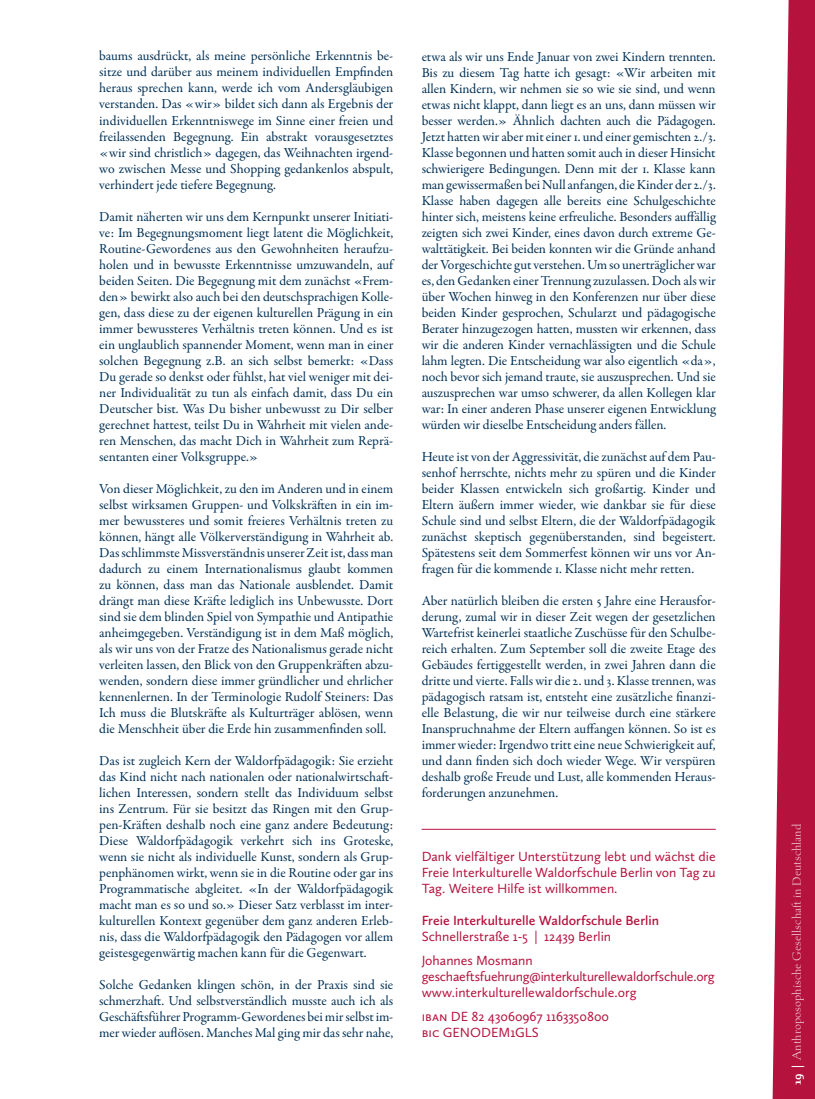
<style>
.page{position:relative;width:815px;height:1099px;background:#fff}
.page>*{position:absolute;margin:0;border:0;box-sizing:border-box;transform-origin:0 0}
.t1{font:13.75px/16px "Garamond Premr Pro";letter-spacing:-.005em;color:#003056;text-align:justify}
.t2{font:13.75px/16px "Calluna Sans";color:#b5123e}
.t3{font:600 13.75px "Calluna Sans";color:#b5123e}
.t4{font:300 12.5px "Albertan Pro";color:#f0d0d8}
.s1{font-weight:700;color:#fff}
</style>
<div class="page">
<svg style="left:773px;top:0;width:42px;height:1098px;fill:#b5123e"></svg>
<hr style="left:422px;top:829px;width:294px;height:1px;background:#b5123e">
<p class="t1" style="left:99px;top:48px;width:296px">baums ausdrückt, als meine persönliche Erkenntnis be&shy;sitze und darüber aus meinem individuellen Empfinden heraus sprechen kann, werde ich vom Andersgläubigen verstanden. Das «wir» bildet sich dann als Ergebnis der individuellen Erkenntniswege im Sinne einer freien und freilassenden Begegnung. Ein abstrakt vorausgesetztes «wir sind christlich» dagegen, das Weihnachten irgend&shy;wo zwischen Messe und Shopping gedankenlos abspult, verhindert jede tiefere Begegnung.</p>
<p class="t1" style="left:99px;top:208px;width:296px">Damit näherten wir uns dem Kernpunkt unserer Initiati&shy;ve: Im Begegnungsmoment liegt latent die Möglichkeit, Routine-Gewordenes aus den Gewohnheiten heraufzu&shy;holen und in bewusste Erkenntnisse umzuwandeln, auf beiden Seiten. Die Begegnung mit dem zunächst «Frem&shy;den» bewirkt also auch bei den deutschsprachigen Kolle&shy;gen, dass diese zu der eigenen kulturellen Prägung in ein immer bewussteres Verhältnis treten können. Und es ist ein unglaublich spannender Moment, wenn man in einer solchen Begegnung z.B. an sich selbst bemerkt: «Dass Du gerade so denkst oder fühlst, hat viel weniger mit dei&shy;ner Individualität zu tun als einfach damit, dass Du ein Deutscher bist. Was Du bisher unbewusst zu Dir selber gerechnet hattest, teilst Du in Wahrheit mit vielen ande&shy;ren Menschen, das macht Dich in Wahrheit zum Reprä&shy;sentanten einer Volksgruppe.»</p>
<p class="t1" style="left:99px;top:481px;width:296px">Von dieser Möglichkeit, zu den im Anderen und in einem selbst wirksamen Gruppen- und Volkskräften in ein im&shy;mer bewussteres und somit freieres Verhältnis treten zu können, hängt alle Völkerverständigung in Wahrheit ab.<br>Das schlimmste Missverständnis unserer Zeit ist, dass man dadurch zu einem Internationalismus glaubt kommen zu können, dass man das Nationale ausblendet. Damit drängt man diese Kräfte lediglich ins Unbewusste. Dort sind sie dem blinden Spiel von Sympathie und Antipathie anheimgegeben. Verständigung ist in dem Maß möglich, als wir uns von der Fratze des Nationalismus gerade nicht verleiten lassen, den Blick von den Gruppenkräften abzu&shy;wenden, sondern diese immer gründlicher und ehrlicher kennenlernen. In der Terminologie Rudolf Steiners: Das Ich muss die Blutskräfte als Kulturträger ablösen, wenn die Menschheit über die Erde hin zusammenfinden soll.</p>
<p class="t1" style="left:99px;top:753px;width:296px">Das ist zugleich Kern der Waldorfpädagogik: Sie erzieht das Kind nicht nach nationalen oder nationalwirtschaft&shy;lichen Interessen, sondern stellt das Individuum selbst ins Zentrum. Für sie besitzt das Ringen mit den Grup&shy;pen-Kräften deshalb noch eine ganz andere Bedeutung:<br>Diese Waldorfpädagogik verkehrt sich ins Groteske, wenn sie nicht als individuelle Kunst, sondern als Grup&shy;penphänomen wirkt, wenn sie in die Routine oder gar ins Programmatische abgleitet. «In der Waldorfpädagogik macht man es so und so.» Dieser Satz verblasst im inter&shy;kulturellen Kontext gegenüber dem ganz anderen Erleb&shy;nis, dass die Waldorfpädagogik den Pädagogen vor allem geistesgegenwärtig machen kann für die Gegenwart.</p>
<p class="t1" style="left:99px;top:977px;width:296px">Solche Gedanken klingen schön, in der Praxis sind sie schmerzhaft. Und selbstverständlich musste auch ich als Geschäftsführer Programm-Gewordenes bei mir selbst im&shy;mer wieder auflösen. Manches Mal ging mir das sehr nahe,</p>
<p class="t1" style="left:422px;top:49px;width:296px">etwa als wir uns Ende Januar von zwei Kindern trennten.<br>Bis zu diesem Tag hatte ich gesagt: «Wir arbeiten mit allen Kindern, wir nehmen sie so wie sie sind, und wenn etwas nicht klappt, dann liegt es an uns, dann müssen wir besser werden.» Ähnlich dachten auch die Pädagogen.<br>Jetzt hatten wir aber mit einer 1. und einer gemischten 2./3.<br>Klasse begonnen und hatten somit auch in dieser Hinsicht schwierigere Bedingungen. Denn mit der 1. Klasse kann man gewissermaßen bei Null anfangen, die Kinder der 2./3.<br>Klasse haben dagegen alle bereits eine Schulgeschichte hinter sich, meistens keine erfreuliche. Besonders auffällig zeigten sich zwei Kinder, eines davon durch extreme Ge&shy;walttätigkeit. Bei beiden konnten wir die Gründe anhand der Vorgeschichte gut verstehen. Um so unerträglicher war es, den Gedanken einer Trennung zuzulassen. Doch als wir über Wochen hinweg in den Konferenzen nur über diese beiden Kinder gesprochen, Schularzt und pädagogische Berater hinzugezogen hatten, mussten wir erkennen, dass wir die anderen Kinder vernachlässigten und die Schule lahm legten. Die Entscheidung war also eigentlich «da», noch bevor sich jemand traute, sie auszusprechen. Und sie auszusprechen war umso schwerer, da allen Kollegen klar war: In einer anderen Phase unserer eigenen Entwicklung würden wir dieselbe Entscheidung anders fällen.</p>
<p class="t1" style="left:422px;top:449px;width:296px">Heute ist von der Aggressivität, die zunächst auf dem Pau&shy;senhof herrschte, nichts mehr zu spüren und die Kinder beider Klassen entwickeln sich großartig. Kinder und Eltern äußern immer wieder, wie dankbar sie für diese Schule sind und selbst Eltern, die der Waldorfpädagogik zunächst skeptisch gegenüberstanden, sind begeistert.<br>Spätestens seit dem Sommerfest können wir uns vor An&shy;fragen für die kommende 1. Klasse nicht mehr retten.</p>
<p class="t1" style="left:422px;top:593px;width:296px">Aber natürlich bleiben die ersten 5 Jahre eine Herausfor&shy;derung, zumal wir in dieser Zeit wegen der gesetzlichen Wartefrist keinerlei staatliche Zuschüsse für den Schulbe&shy;reich erhalten. Zum September soll die zweite Etage des Gebäudes fertiggestellt werden, in zwei Jahren dann die dritte und vierte. Falls wir die 2. und 3. Klasse trennen, was pädagogisch ratsam ist, entsteht eine zusätzliche finanzi&shy;elle Belastung, die wir nur teilweise durch eine stärkere Inanspruchnahme der Eltern auffangen können. So ist es immer wieder: Irgendwo tritt eine neue Schwierigkeit auf, und dann finden sich doch wieder Wege. Wir verspüren deshalb große Freude und Lust, alle kommenden Heraus&shy;forderungen anzunehmen.</p>
<p class="t2" style="left:422px;top:848px;width:296px;text-align:justify">Dank vielfältiger Unterstützung lebt und wächst die Freie Interkulturelle Waldorfschule Berlin von Tag zu Tag. Weitere Hilfe ist willkommen.</p>
<p class="t3" style="left:422px;top:912px;width:239px">Freie Interkulturelle Waldorfschule Berlin</p>
<p class="t2" style="left:422px;top:924px;width:191px;line-height:24px">Schnellerstraße 1-5 | 12439 Berlin<br>Johannes Mosmann</p>
<p class="t2" style="left:422px;top:968px;width:295px">geschaeftsfuehrung@interkulturellewaldorfschule.org www.interkulturellewaldorfschule.org</p>
<p class="t2" style="left:422px;top:1008px;width:189px">iban DE 82 43060967 1163350800 bic GENODEM1GLS</p>
<p class="t4" style="left:789px;top:1084px;width:262px;rotate:-90deg"><span class="s1">19 |</span> Anthroposophische Gesellschaft in Deutschland</p>
</div>
